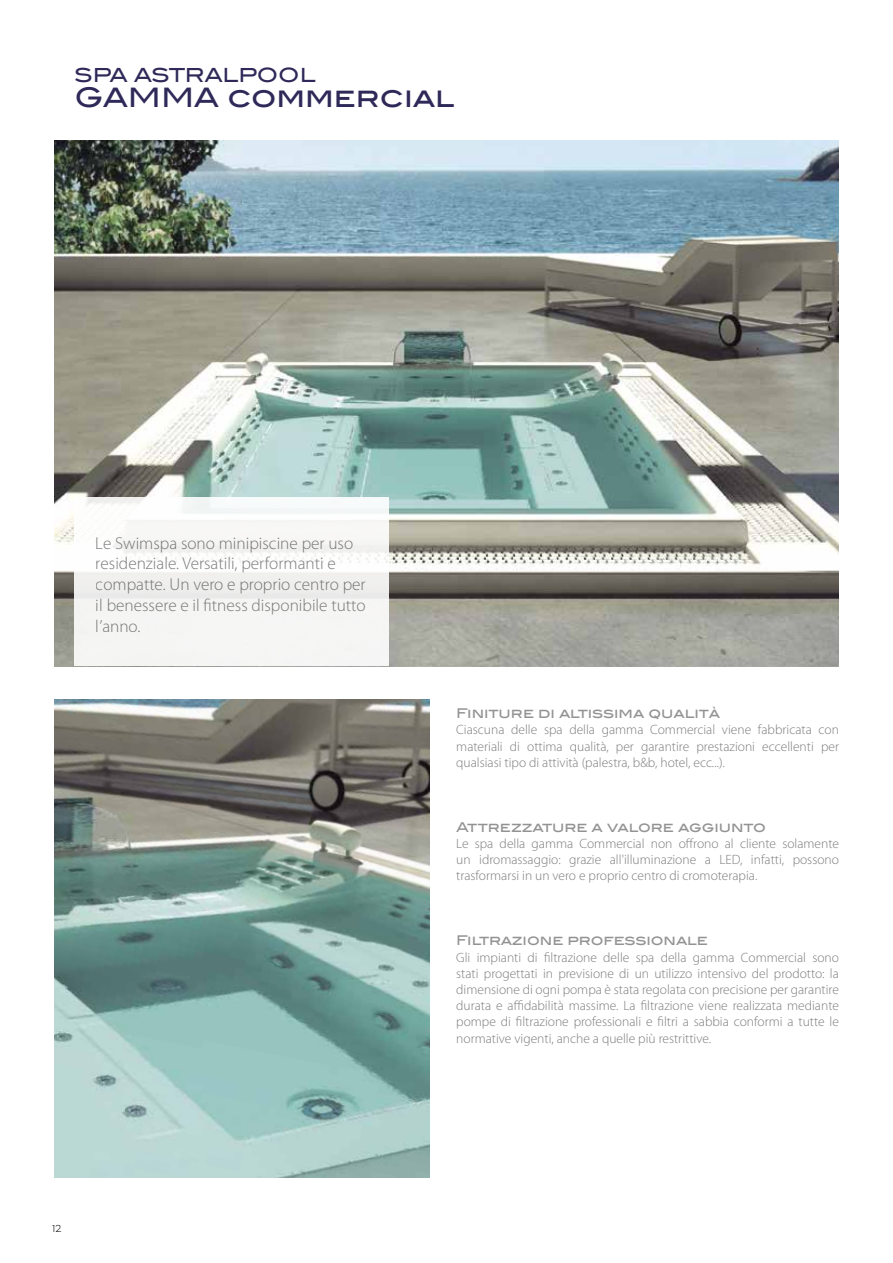
<style>
.page{position:relative;width:893px;height:1263px;background:#fff}
.page>*{position:absolute;margin:0;border:0;box-sizing:border-box;transform-origin:0 0}
.t1{font:500 26.85px "Blair ITC";color:#2e2958}
.t2{font:500 19.5px "Blair ITC";letter-spacing:-.015em;color:#2e2958}
.t3{font:300 17.25px/20.7px "Myriad Pro";color:#7c7c7c}
.t4{font:300 13.5px/16.2px "Myriad Pro";color:#7c7c7c;text-align:justify}
.t5{font:500 13.5px "Blair ITC";color:#939393}
.t6{font:10.5px "Praktika";color:#000}
</style>
<div class="page">
<img style="left:54px;top:140px;width:785px;height:526px">
<div style="left:74px;top:497px;width:315px;height:169px;background:#f5f5f4"></div>
<img style="left:54px;top:700px;width:376px;height:477px">
<h2 class="t2" style="left:74px;top:64px;width:243px">SPA ASTRALPOOL</h2>
<h1 class="t1" style="left:74px;top:81px;width:382px">GAMMA commercial</h1>
<p class="t3" style="left:96px;top:533px;width:271px">Le Swimspa sono minipiscine per uso residenziale. Versatili, performanti e compatte. Un vero e proprio centro per il benessere e il fitness disponibile tutto l’anno.</p>
<p class="t6" style="left:52px;top:1221px;width:11px">12</p>
<p class="t5" style="left:456px;top:705px;width:266px">Finiture di altissima qualità</p>
<p class="t4" style="left:456px;top:722px;width:384px">Ciascuna delle spa della gamma Commercial viene fabbricata con materiali di ottima qualità, per garantire prestazioni eccellenti per qualsiasi tipo di attività (palestra, b&amp;b, hotel, ecc...).</p>
<p class="t5" style="left:456px;top:819px;width:311px">Attrezzature a valore aggiunto</p>
<p class="t4" style="left:456px;top:836px;width:384px">Le spa della gamma Commercial non offrono al cliente solamente un idromassaggio: grazie all'illuminazione a LED, infatti, possono trasformarsi in un vero e proprio centro di cromoterapia.</p>
<p class="t5" style="left:456px;top:932px;width:253px">Filtrazione professionale</p>
<p class="t4" style="left:456px;top:949px;width:384px">Gli impianti di filtrazione delle spa della gamma Commercial sono stati progettati in previsione di un utilizzo intensivo del prodotto: la dimensione di ogni pompa è stata regolata con precisione per garantire durata e affidabilità massime. La filtrazione viene realizzata mediante pompe di filtrazione professionali e filtri a sabbia conformi a tutte le normative vigenti, anche a quelle più restrittive.</p>
</div>
